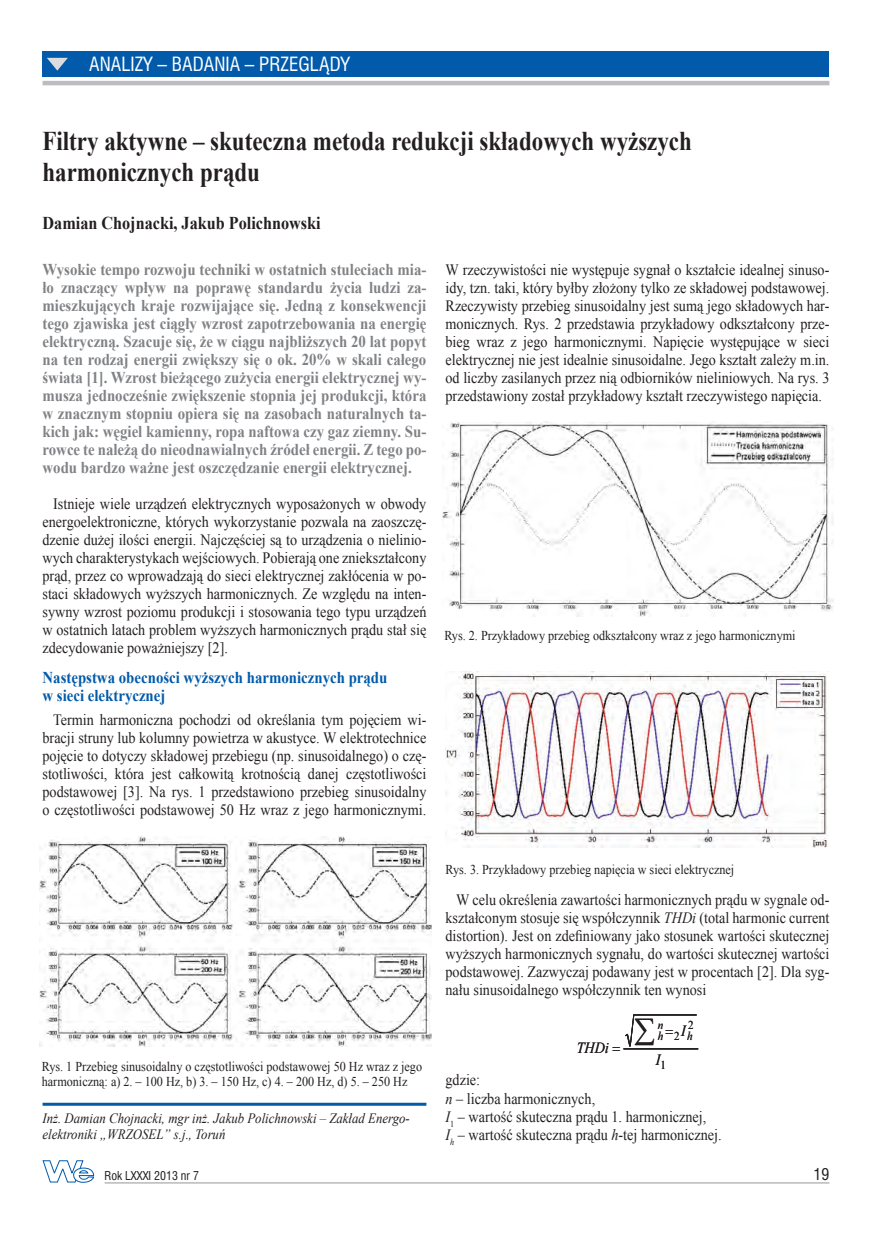
<style>
.page{position:relative;width:872px;height:1234px;background:#fff}
.page>*{position:absolute;margin:0;border:0;box-sizing:border-box;transform-origin:0 0}
.t1{font:700 27px/30px "Times New Roman";color:#231f20;scale:.85 1}
.t2{font:700 18px "Times New Roman";color:#231f20;scale:.9 1}
.t3{font:18px "Swis 721 Cn PL";color:#fff}
.t4{font:700 16.5px/18px "Times New Roman";color:#808285;text-align:justify;scale:.9 1}
.t5{font:700 16.5px/18px "Times New Roman";color:#015aaa;scale:.9 1}
.t6{font:15.75px/18px "Times New Roman";color:#231f20;text-align:justify;scale:.9 1}
.t7{font:italic 15.75px "Times New Roman";color:#231f20;scale:.9 1}
.t8{font:15px "Swis 721 Cn PL";color:#231f20}
.t9{font:italic 14.25px/15.8px "Times New Roman";color:#231f20;scale:.9 1}
.t10{font:13.5px/15px "Times New Roman";color:#231f20;scale:.9 1}
.t11{font:12.3px "Times New Roman";color:#231f20;scale:.9 1}
.t12{font:italic 12.3px "Times New Roman";color:#231f20;scale:.9 1}
.t13{font:11.25px "Swis 721 Cn PL";color:#231f20}
.s1{font-style:italic}
</style>
<div class="page">
<svg style="left:42px;top:1160px;width:52px;height:22px"></svg>
<hr style="left:105px;top:1182px;width:724px;height:1px;background:#939598">
<div style="left:43px;top:51px;width:786px;height:26px;background:#015aaa"></div>
<hr style="left:43px;top:81px;width:786px;height:4px;background:#bcbdc0">
<svg style="left:47px;top:58px;width:21px;height:13px"></svg>
<hr style="left:43px;top:1102px;width:383px;height:3px;background:#015aaa">
<img style="left:40px;top:836px;width:391px;height:210px">
<img style="left:442px;top:421px;width:391px;height:195px">
<img style="left:445px;top:671px;width:383px;height:175px">
<hr style="left:634px;top:1014px;width:62px;height:1px;background:#231f20">
<hr style="left:624px;top:1048px;width:74px;height:1px;background:#231f20">
<svg style="left:623px;top:1014px;width:31px;height:36px"></svg>
<p class="t3" style="left:89px;top:53px;width:262px">ANALIZY – BADANIA – PRZEGLĄDY</p>
<h1 class="t1" style="left:43px;top:126px;width:765px">Filtry aktywne – skuteczna metoda redukcji składowych wyższych harmonicznych prądu</h1>
<p class="t2" style="left:43px;top:210px;width:311px">Damian Chojnacki, Jakub Polichnowski</p>
<p class="t4" style="left:43px;top:260px;width:428px">Wysokie tempo rozwoju techniki w ostatnich stuleciach mia&shy;ło znaczący wpływ na poprawę standardu życia ludzi za&shy;mieszkujących kraje rozwijające się. Jedną z konsekwencji tego zjawiska jest ciągły wzrost zapotrzebowania na energię elektryczną. Szacuje się, że w ciągu najbliższych 20 lat popyt na ten rodzaj energii zwiększy się o ok. 20% w skali całego świata [1]. Wzrost bieżącego zużycia energii elektrycznej wy&shy;musza jednocześnie zwiększenie stopnia jej produkcji, która w znacznym stopniu opiera się na zasobach naturalnych ta&shy;kich jak: węgiel kamienny, ropa naftowa czy gaz ziemny. Su&shy;rowce te należą do nieodnawialnych źródeł energii. Z tego po&shy;wodu bardzo ważne jest oszczędzanie energii elektrycznej.</p>
<p class="t6" style="left:43px;top:494px;width:428px;text-indent:11px">Istnieje wiele urządzeń elektrycznych wyposażonych w obwody energoelektroniczne, których wykorzystanie pozwala na zaoszczę&shy;dzenie dużej ilości energii. Najczęściej są to urządzenia o nielinio&shy;wych charakterystykach wejściowych. Pobierają one zniekształcony prąd, przez co wprowadzają do sieci elektrycznej zakłócenia w po&shy;staci składowych wyższych harmonicznych. Ze względu na inten&shy;sywny wzrost poziomu produkcji i stosowania tego typu urządzeń w ostatnich latach problem wyższych harmonicznych prądu stał się zdecydowanie poważniejszy [2].</p>
<p class="t5" style="left:43px;top:668px;width:385px">Następstwa obecności wyższych harmonicznych prądu w sieci elektrycznej</p>
<p class="t6" style="left:43px;top:710px;width:428px;text-indent:11px">Termin harmoniczna pochodzi od określania tym pojęciem wi&shy;bracji struny lub kolumny powietrza w akustyce. W elektrotechnice pojęcie to dotyczy składowej przebiegu (np. sinusoidalnego) o czę&shy;stotliwości, która jest całkowitą krotnością danej częstotliwości podstawowej [3]. Na rys. 1 przedstawiono przebieg sinusoidalny o częstotliwości podstawowej 50 Hz wraz z jego harmonicznymi.</p>
<p class="t6" style="left:445px;top:260px;width:428px">W rzeczywistości nie występuje sygnał o kształcie idealnej sinuso&shy;idy, tzn. taki, który byłby złożony tylko ze składowej podstawowej.<br>Rzeczywisty przebieg sinusoidalny jest sumą jego składowych har&shy;monicznych. Rys. 2 przedstawia przykładowy odkształcony prze&shy;bieg wraz z jego harmonicznymi. Napięcie występujące w sieci elektrycznej nie jest idealnie sinusoidalne. Jego kształt zależy m.in. od liczby zasilanych przez nią odbiorników nieliniowych. Na rys. 3 przedstawiony został przykładowy kształt rzeczywistego napięcia.</p>
<p class="t10" style="left:444px;top:627px;width:392px">Rys. 2. Przykładowy przebieg odkształcony wraz z jego harmonicznymi</p>
<p class="t10" style="left:445px;top:861px;width:322px">Rys. 3. Przykładowy przebieg napięcia w sieci elektrycznej</p>
<p class="t6" style="left:445px;top:890px;width:428px;text-indent:11px">W celu określenia zawartości harmonicznych prądu w sygnale od&shy;kształconym stosuje się współczynnik <span class="s1">THDi</span> (total harmonic current distortion). Jest on zdefiniowany jako stosunek wartości skutecznej wyższych harmonicznych sygnału, do wartości skutecznej wartości podstawowej. Zazwyczaj podawany jest w procentach [2]. Dla syg&shy;nału sinusoidalnego współczynnik ten wynosi</p>
<p class="t10" style="left:42px;top:1058px;width:424px">Rys. 1 Przebieg sinusoidalny o częstotliwości podstawowej 50 Hz wraz z jego harmoniczną: a) 2. – 100 Hz, b) 3. – 150 Hz, c) 4. – 200 Hz, d) 5. – 250 Hz</p>
<p class="t9" style="left:43px;top:1109px;width:409px">Inż. Damian Chojnacki, mgr inż. Jakub Polichnowski – Zakład Energo&shy;elektroniki „WRZOSEL” s.j., Toruń</p>
<p class="t7" style="left:577px;top:1036px;width:37px">THDi</p>
<p class="t12" style="left:657px;top:1015px;width:8px">n</p>
<p class="t12" style="left:657px;top:1026px;width:8px">h</p>
<p class="t7" style="left:655px;top:1048px;width:7px">I</p>
<p class="t11" style="left:660px;top:1056px;width:8px">1</p>
<p class="t11" style="left:688px;top:1016px;width:8px">2</p>
<p class="t7" style="left:681px;top:1019px;width:7px">I</p>
<p class="t12" style="left:687px;top:1026px;width:8px">h</p>
<p class="t11" style="left:674px;top:1027px;width:8px">2</p>
<p class="t6" style="left:445px;top:1070px;width:308px;text-align:left">gdzie:<br><span class="s1">n</span> – liczba harmonicznych,<br><span class="s1">I</span><sub>1</sub> – wartość skuteczna prądu 1. harmonicznej,<br><span class="s1">I</span><sub>h</sub> – wartość skuteczna prądu <span class="s1">h</span>-tej harmonicznej.</p>
<p class="t13" style="left:105px;top:1168px;width:96px">Rok LXXXI 2013 nr 7</p>
<p class="t8" style="left:813px;top:1164px;width:17px">19</p>
</div>
